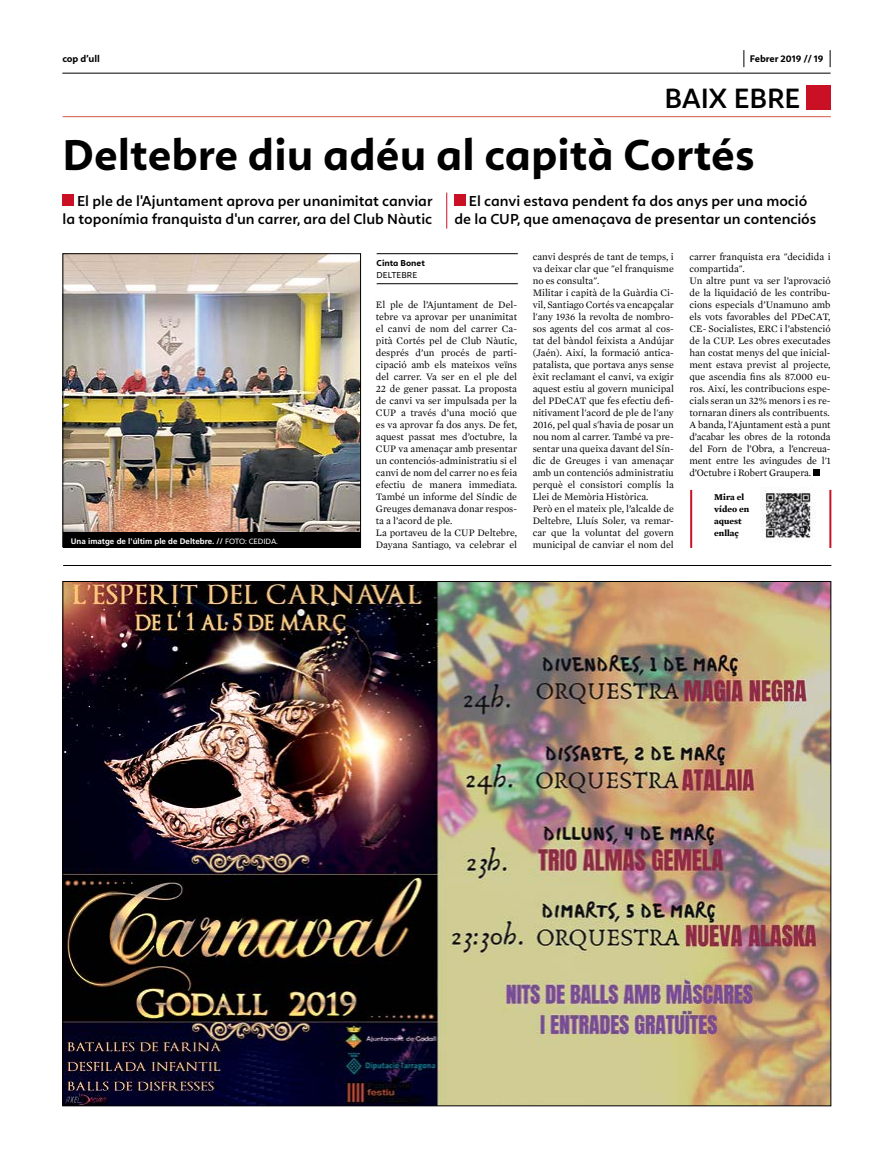
<style>
.page{position:relative;width:893px;height:1163px;background:#fff}
.page>*{position:absolute;margin:0;border:0;box-sizing:border-box;transform-origin:0 0}
.t1{font:700 45px "Calima";color:#000}
.t2{font:600 29px "Calima";letter-spacing:-.01em;color:#000}
.t3{font:600 15px/18px "Calima";color:#000;text-align:right}
.t4{font:10px/12px "Mercury Text G1";color:#000}
.t5{font:700 10px "Calima";color:#000}
.t6{font:700 9px/12px "Mercury Text G1";color:#000}
.t7{font:700 9px "Calima";color:#000}
.t8{font:9px "Calima";color:#000}
.t9{font:700 8px "Frutiger LT Std";color:#fff}
.s1{font-family:"Calima";font-weight:400}
</style>
<div class="page">
<hr style="left:62px;top:73px;width:769px;height:1px;background:#000">
<svg style="left:743px;top:50px;width:1px;height:17px"></svg>
<svg style="left:830px;top:50px;width:1px;height:17px"></svg>
<hr style="left:63px;top:116px;width:768px;height:1px;background:#d45b4a">
<div style="left:807px;top:86px;width:24px;height:24px;background:#c91025"></div>
<img style="left:64px;top:583px;width:765px;height:521px">
<div style="left:63px;top:194px;width:11px;height:12px;background:#c91025"></div>
<div style="left:455px;top:194px;width:11px;height:12px;background:#c91025"></div>
<hr style="left:446px;top:192px;width:1px;height:36px;background:#c91025">
<div style="left:813px;top:469px;width:7px;height:7px;background:#000"></div>
<hr style="left:63px;top:565px;width:768px;height:1px;background:#000">
<img style="left:64px;top:255px;width:295px;height:277px">
<div style="left:63px;top:532px;width:298px;height:16px;background:#000"></div>
<hr style="left:377px;top:283px;width:141px;height:1px;background:#000">
<hr style="left:377px;top:253px;width:141px;height:1px;background:#000">
<img style="left:762px;top:489px;width:53px;height:50px">
<hr style="left:690px;top:490px;width:2px;height:58px;background:#c91025">
<hr style="left:829px;top:490px;width:2px;height:58px;background:#c91025">
<p class="t5" style="left:62px;top:53px;width:39px">cop d’ull</p>
<p class="t5" style="left:750px;top:53px;width:75px">Febrer 2019 // 19</p>
<h2 class="t2" style="left:664px;top:82px;width:138px">BAIX EBRE</h2>
<h1 class="t1" style="left:63px;top:129px;width:694px">Deltebre diu adéu al capità Cortés</h1>
<h3 class="t3" style="left:63px;top:192px;width:371px">El ple de l'Ajuntament aprova per unanimitat canviar la toponímia franquista d'un carrer, ara del Club Nàutic</h3>
<h3 class="t3" style="left:454px;top:192px;width:363px;text-align:center">El canvi estava pendent fa dos anys per una moció<br>de la CUP, que amenaçava de presentar un contenciós</h3>
<p class="t9" style="left:71px;top:536px;width:209px">Una imatge de l'últim ple de Deltebre. // <span class="s1">FOTO: CEDIDA.</span></p>
<p class="t7" style="left:377px;top:258px;width:50px">Cinta Bonet</p>
<p class="t8" style="left:377px;top:269px;width:42px">DELTEBRE</p>
<p class="t4" style="left:376px;top:298px;width:143px">El ple de l’Ajuntament de Del&shy;tebre va aprovar per unanimitat el canvi de nom del carrer Ca&shy;pità Cortés pel de Club Nàutic, després d’un procés de parti&shy;cipació amb els mateixos veïns del carrer. Va ser en el ple del<br>22 de gener passat. La proposta de canvi va ser impulsada per la<br>CUP a través d’una moció que es va aprovar fa dos anys. De fet, aquest passat mes d’octubre, la<br>CUP va amenaçar amb presentar un contenciós-administratiu si el canvi de nom del carrer no es feia efectiu de manera immediata.<br>També un informe del Síndic de<br>Greuges demanava donar respos&shy;ta a l’acord de ple.<br>La portaveu de la CUP Deltebre,<br>Dayana Santiago, va celebrar el</p>
<p class="t4" style="left:533px;top:250px;width:143px">canvi després de tant de temps, i va deixar clar que "el franquisme no es consulta".<br>Militar i capità de la Guàrdia Ci&shy;vil, Santiago Cortés va encapçalar l'any 1936 la revolta de nombro&shy;sos agents del cos armat al cos&shy;tat del bàndol feixista a Andújar (Jaén). Així, la formació antica&shy;patalista, que portava anys sense èxit reclamant el canvi, va exigir aquest estiu al govern municipal del PDeCAT que fes efectiu defi&shy;nitivament l'acord de ple de l'any<br>2016, pel qual s'havia de posar un nou nom al carrer. També va pre&shy;sentar una queixa davant del Sín&shy;dic de Greuges i van amenaçar amb un contenciós administratiu perquè el consistori complís la<br>Llei de Memòria Històrica.<br>Però en el mateix ple, l’alcalde de<br>Deltebre, Lluís Soler, va remar&shy;car que la voluntat del govern municipal de canviar el nom del</p>
<p class="t4" style="left:689px;top:250px;width:143px">carrer franquista era "decidida i compartida".<br>Un altre punt va ser l’aprovació de la liquidació de les contribu&shy;cions especials d’Unamuno amb els vots favorables del PDeCAT,<br>CE- Socialistes, ERC i l’abstenció de la CUP. Les obres executades han costat menys del que inicial&shy;ment estava previst al projecte, que ascendia fins als 87.000 eu&shy;ros. Així, les contribucions espe&shy;cials seran un 32% menors i es re&shy;tornaran diners als contribuents.<br>A banda, l'Ajuntament està a punt d’acabar les obres de la rotonda del Forn de l’Obra, a l’encreua&shy;ment entre les avingudes de l'1 d’Octubre i Robert Graupera.</p>
<p class="t6" style="left:714px;top:491px;width:36px">Mira el vídeo en aquest enllaç</p>
</div>
